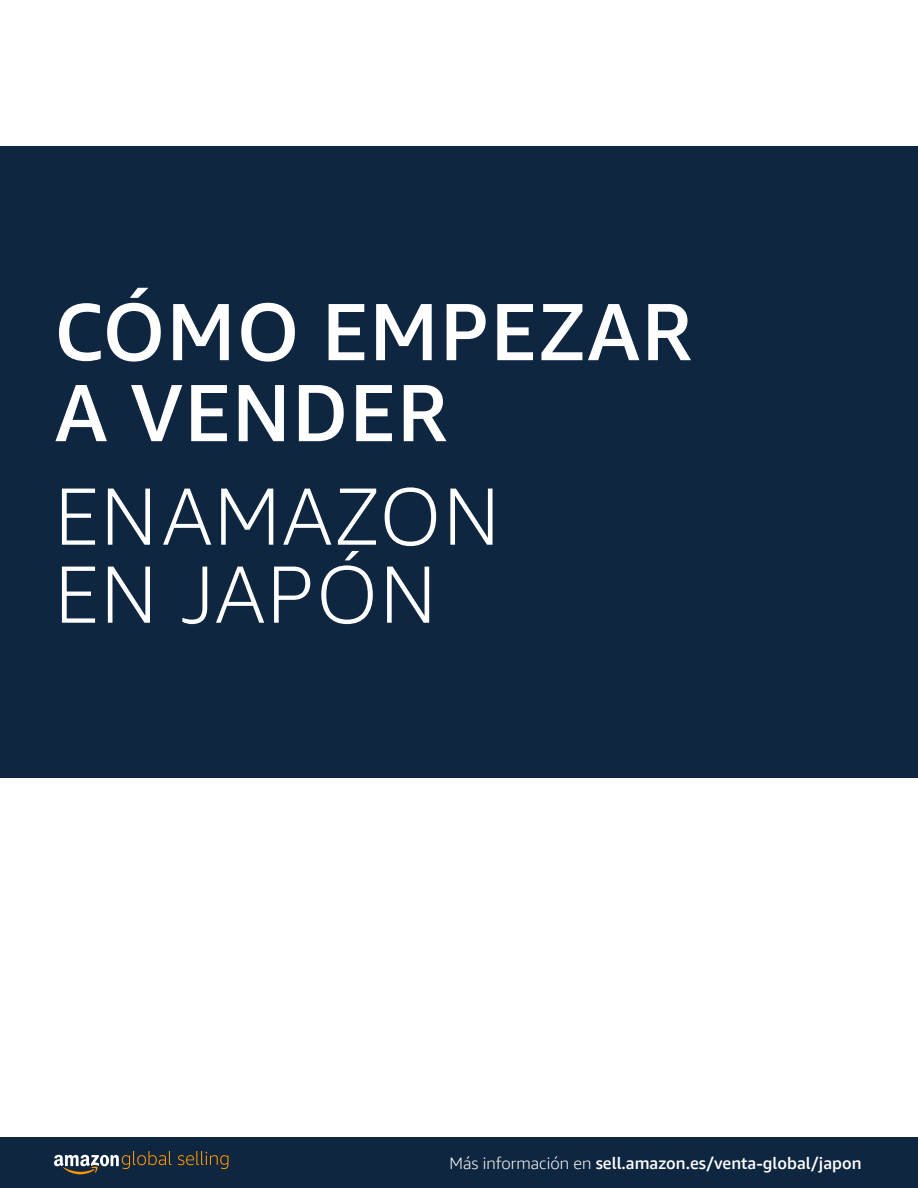
<style>
.page{position:relative;width:918px;height:1188px;background:#fff}
.page>*{position:absolute;margin:0;border:0;box-sizing:border-box;transform-origin:0 0}
.t1{font:500 81px/81px "Amazon Ember";letter-spacing:.02em;color:#fff}
.t2{font:300 81px/78px "Amazon Ember";letter-spacing:.02em;color:#fff}
.t3{font:500 16.5px "Amazon Ember Display";color:#fff}
.s1{font-weight:300}
</style>
<div class="page">
<div style="left:0;top:146px;width:918px;height:632px;background:#0f2640"></div>
<div style="left:0;top:1137px;width:918px;height:51px;background:#0f2640"></div>
<svg style="left:54px;top:1151px;width:174px;height:23px"></svg>
<h1 class="t1" style="left:55px;top:292px;width:639px">CÓMO EMPEZAR<br>A VENDER</h1>
<h1 class="t2" style="left:55px;top:478px;width:446px">ENAMAZON<br>EN JAPÓN</h1>
<p class="t3" style="left:450px;top:1153px;width:413px"><span class="s1">Más información en</span> sell.amazon.es/venta-global/japon</p>
</div>
